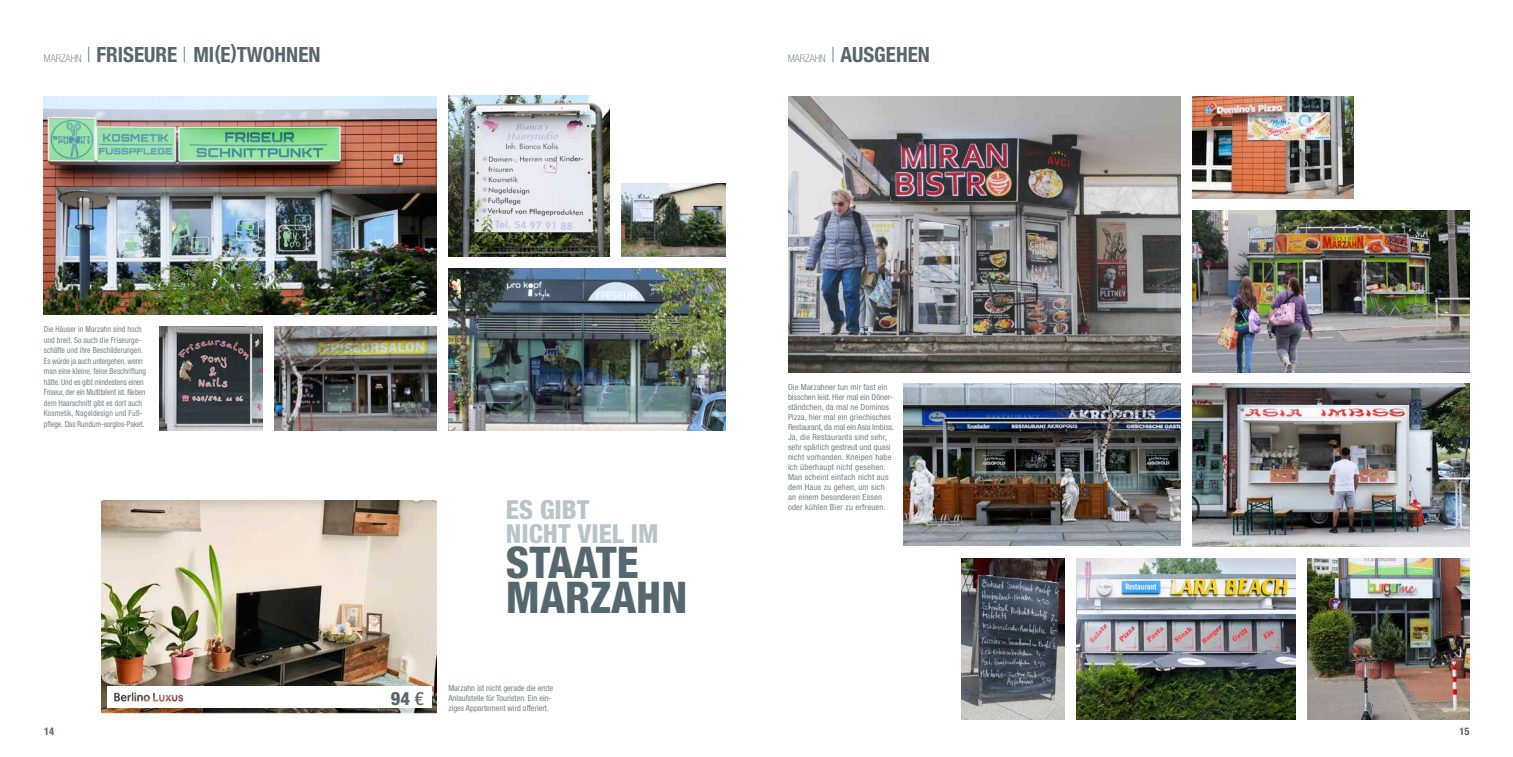
<style>
.page{position:relative;width:1513px;height:757px;background:#fff}
.page>*{position:absolute;margin:0;border:0;box-sizing:border-box;transform-origin:0 0}
.t1{font:800 condensed 43.75px/35px "Helvetica Neue LT Pro";color:#55676f}
.t2{font:800 condensed 26.25px/24.5px "Helvetica Neue LT Pro";color:#b8c3ca}
.t3{font:700 condensed 21px "Helvetica Neue LT Pro";color:#58666d}
.t4{font:800 condensed 18.38px "Helvetica Neue LT Pro";color:#58666d}
.t5{font:700 condensed 10.5px "Helvetica Neue LT Pro";color:#58666d}
.t6{font:condensed 8.31px/10px "Helvetica Neue LT Pro";letter-spacing:.02em;color:#778186;scale:1.04 1}
.t7{font:condensed 8.31px/10.5px "Helvetica Neue LT Pro";color:#778186;scale:.94 1}
.t8{font:condensed 8.31px/10px "Helvetica Neue LT Pro";color:#778186}
.s1{font-weight:100;font-size:10.5px}
.s2{font-weight:100}
</style>
<div class="page">
<img style="left:448px;top:269px;width:277px;height:161px">
<img style="left:44px;top:96px;width:392px;height:218px">
<img style="left:448px;top:95px;width:161px;height:162px">
<img style="left:621px;top:183px;width:104px;height:74px">
<img style="left:1192px;top:211px;width:277px;height:161px">
<img style="left:275px;top:326px;width:161px;height:104px">
<img style="left:1192px;top:384px;width:277px;height:162px">
<img style="left:1076px;top:558px;width:219px;height:161px">
<img style="left:961px;top:558px;width:104px;height:161px">
<img style="left:1192px;top:96px;width:161px;height:103px">
<img style="left:1308px;top:558px;width:161px;height:161px">
<img style="left:159px;top:326px;width:104px;height:104px">
<img style="left:788px;top:96px;width:392px;height:276px">
<img style="left:903px;top:384px;width:277px;height:161px">
<img style="left:102px;top:501px;width:334px;height:214px">
<img style="left:108px;top:686px;width:323px;height:22px">
<h3 class="t3" style="left:44px;top:42px;width:278px"><span class="s1">MARZAHN</span> <span class="s2">|</span> FRISEURE <span class="s2">|</span> MI(E)TWOHNEN</h3>
<h3 class="t3" style="left:788px;top:42px;width:143px"><span class="s1">MARZAHN</span> <span class="s2">|</span> AUSGEHEN</h3>
<p class="t7" style="left:44px;top:324px;width:110px">Die Häuser in Marzahn sind hoch und breit. So auch die Friseurge&shy;schäfte und ihre Beschilderungen.<br>Es würde ja auch untergehen, wenn man eine kleine, feine Beschriftung hätte. Und es gibt mindestens einen Friseur, der ein Multitalent ist. Neben dem Haarschnitt gibt es dort auch Kosmetik, Nageldesign und Fuß&shy;pflege. Das Rundum-sorglos-Paket.</p>
<h2 class="t2" style="left:506px;top:496px;width:154px">ES GIBT<br>NICHT VIEL IM</h2>
<h1 class="t1" style="left:506px;top:544px;width:183px">STAATE<br>MARZAHN</h1>
<h3 class="t4" style="left:391px;top:686px;width:34px">94 €</h3>
<p class="t8" style="left:448px;top:683px;width:106px">Marzahn ist nicht gerade die erste<br>Anlaufstelle für Touristen. Ein ein&shy;ziges Appartement wird offeriert.</p>
<p class="t6" style="left:788px;top:382px;width:104px">Die Marzahner tun mir fast ein bisschen leid. Hier mal ein Döner&shy;ständchen, da mal ne Dominos<br>Pizza, hier mal ein griechisches<br>Restaurant, da mal ein Asia Imbiss.<br>Ja, die Restaurants sind sehr, sehr spärlich gestreut und quasi nicht vorhanden. Kneipen habe ich überhaupt nicht gesehen.<br>Man scheint einfach nicht aus dem Haus zu gehen, um sich an einem besonderen Essen oder kühlen Bier zu erfreuen.</p>
<p class="t5" style="left:44px;top:725px;width:12px">14</p>
<p class="t5" style="left:1460px;top:725px;width:12px">15</p>
</div>
